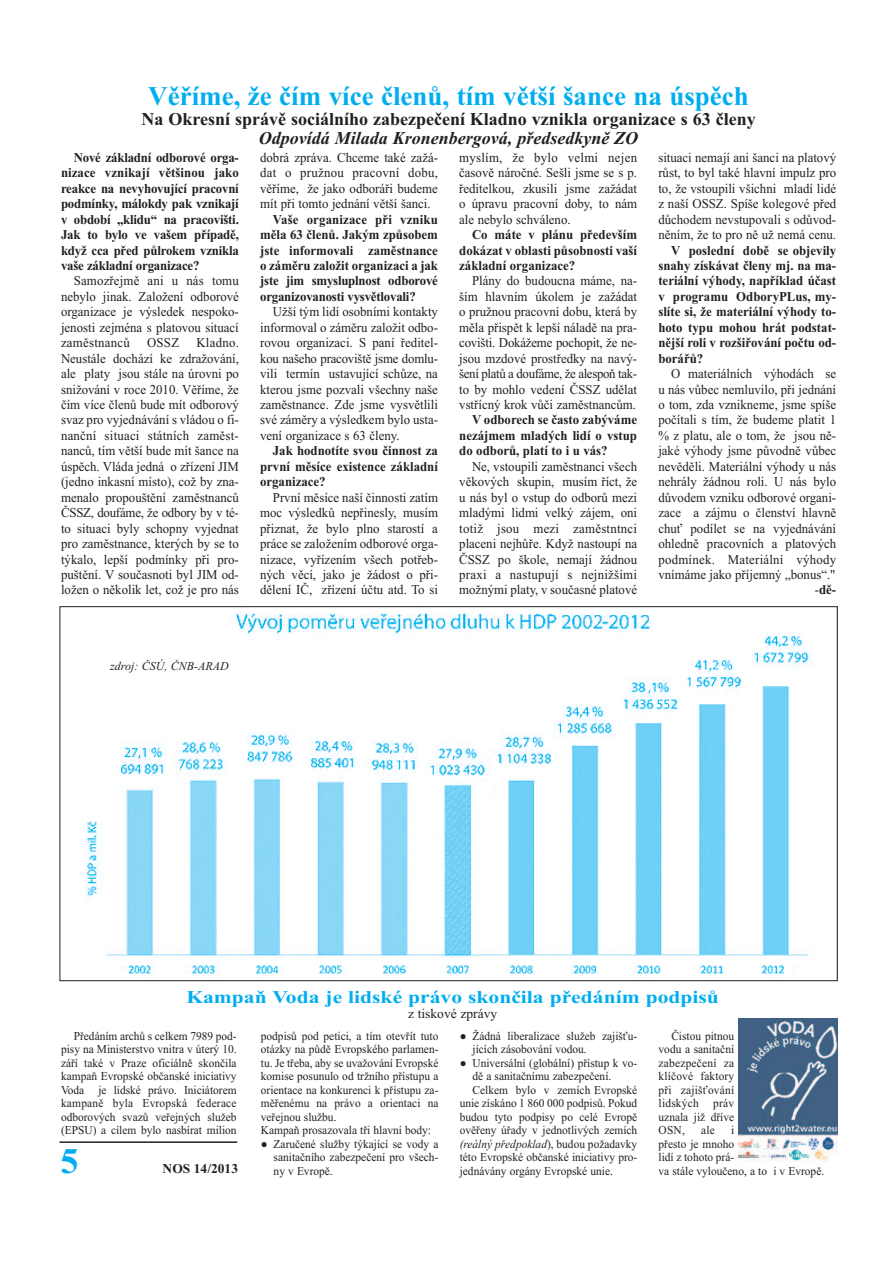
<style>
.page{position:relative;width:893px;height:1263px;background:#fff}
.page>*{position:absolute;margin:0;border:0;box-sizing:border-box;transform-origin:0 0}
.t1{font:700 36px "Times New Roman";color:#00aeef}
.t2{font:700 27px "Times New Roman";color:#00aeef}
.t3{font:700 18px "Times New Roman";color:#231f20}
.t4{font:700 18px "Times New Roman";color:#00aeef;scale:1.2 1}
.t5{font:italic 700 18px "Times New Roman";color:#231f20}
.t6{font:13.5px/15.5px "Times New Roman";color:#231f20;text-align:justify;scale:.95 1}
.t7{font:700 13.5px/15.5px "Times New Roman";color:#231f20;text-align:justify;scale:.95 1}
.t8{font:13.5px "Times New Roman";color:#231f20}
.t9{font:700 13.5px "Times New Roman";color:#231f20}
.t10{font:12px/13.5px "Times New Roman";color:#231f20;text-align:justify;scale:.95 1}
.t11{font:italic 12px "Times New Roman";color:#231f20;scale:.95 1}
.t12{font:italic 12px "Times New Roman";color:#231f20}
.s1{font-weight:700}
.s2{font-style:normal}
</style>
<div class="page">
<hr style="left:60px;top:1141px;width:177px;height:2px;background:#231f20">
<img style="left:85px;top:612px;width:729px;height:363px">
<div style="left:784px;top:965px;width:8px;height:10px;background:#fff"></div>
<div style="left:476px;top:783px;width:17px;height:26px;background:#fff"></div>
<div style="left:749px;top:624px;width:16px;height:26px;background:#fff"></div>
<img style="left:739px;top:1018px;width:99px;height:144px">
<h2 class="t2" style="left:148px;top:80px;width:602px">Věříme, že čím více členů, tím větší šance na úspěch</h2>
<h3 class="t3" style="left:142px;top:108px;width:616px">Na Okresní správě sociálního zabezpečení Kladno vznikla organizace s 63 členy</h3>
<h3 class="t5" style="left:259px;top:128px;width:381px">Odpovídá Milada Kronenbergová, předsedkyně ZO</h3>
<p class="t7" style="left:61px;top:149px;width:189px;text-indent:13px">Nové základní odborové orga&shy;nizace vznikají většinou jako reakce na nevyhovující pracovní podmínky, málokdy pak vznikají v období „klidu“ na pracovišti.<br>Jak to bylo ve vašem případě, když cca před půlrokem vznikla vaše základní organizace?</p>
<p class="t6" style="left:61px;top:273px;width:189px;text-indent:13px">Samozřejmě ani u nás tomu nebylo jinak. Založení odborové organizace je výsledek nespoko&shy;jenosti zejména s platovou situací zaměstnanců</p>
<p class="t6" style="left:459px;top:149px;width:189px">myslím, že bylo velmi nejen časově náročné. Sešli jsme se s p. ředitelkou, zkusili jsme zažádat o úpravu pracovní doby, to nám ale nebylo schváleno.</p>
<p class="t7" style="left:459px;top:227px;width:189px;text-indent:13px">Co máte v plánu především dokázat v oblasti působnosti vaší základní organizace?</p>
<p class="t6" style="left:459px;top:273px;width:189px;text-indent:13px">Plány do budoucna máme, na&shy;ším hlavním úkolem je zažádat o pružnou pracovní dobu, která by měla přispět k lepší náladě na pra&shy;covišti. Dokážeme pochopit, že ne&shy;jsou mzdové prostředky na navý&shy;šení platů a doufáme, že alespoň tak&shy;to by mohlo vedení ČSSZ udělat vstřícný krok vůči zaměstnancům.</p>
<p class="t7" style="left:459px;top:412px;width:189px;text-indent:13px">V odborech se často zabýváme nezájmem mladých lidí o vstup do odborů, platí to i u vás?</p>
<p class="t6" style="left:459px;top:458px;width:189px;text-indent:13px">Ne, vstoupili zaměstnanci všech věkových skupin, musím říct, že u nás byl o vstup do odborů mezi mladými lidmi velký zájem, oni totiž jsou mezi zaměstntnci placeni nejhůře. Když nastoupí na ČSSZ po škole, nemají žádnou praxi a nastupují s nejnižšími možnými platy, v současné platové</p>
<p class="t6" style="left:658px;top:149px;width:189px">situaci nemají ani šanci na platový růst, to byl také hlavní impulz pro to, že vstoupili všichni mladí lidé z naší OSSZ. Spíše kolegové před důchodem nevstupovali s odůvod&shy;něním, že to pro ně už nemá cenu.</p>
<p class="t7" style="left:658px;top:242px;width:189px;text-indent:13px">V poslední době se objevily snahy získávat členy mj. na ma&shy;teriální výhody, například účast v programu OdboryPLus, my&shy;slíte si, že materiální výhody to&shy;hoto typu mohou hrát podstat&shy;nější roli v rozšiřování počtu od&shy;borářů?</p>
<p class="t6" style="left:658px;top:366px;width:189px;text-align:right">O materiálních výhodách se<br>u nás vůbec nemluvilo, při jednání o tom, zda vznikneme, jsme spíše počítali s tím, že budeme platit 1 % z platu, ale o tom, že jsou ně&shy;jaké výhody jsme původně vůbec nevěděli. Materiální výhody u nás nehrály žádnou roli. U nás bylo důvodem vzniku odborové organi&shy;zace a zájmu o členství hlavně chuť podílet se na vyjednávání ohledně pracovních a platových podmínek. Materiální výhody vnímáme jako příjemný „bonus“." -<span class="s1">dě-</span></p>
<p class="t6" style="left:260px;top:149px;width:189px">dobrá zpráva. Chceme také zažá&shy;dat o pružnou pracovní dobu, věříme, že jako odboráři budeme mít při tomto jednání větší šanci.</p>
<p class="t7" style="left:260px;top:211px;width:189px;text-indent:13px">Vaše organizace při vzniku měla 63 členů. Jakým způsobem jste informovali zaměstnance o záměru založit organizaci a jak jste jim smysluplnost odborové organizovanosti vysvětlovali?</p>
<p class="t6" style="left:260px;top:304px;width:189px;text-indent:13px">Užší tým lidí osobními kontakty informoval o záměru založit odbo&shy;rovou organizaci. S paní ředitel&shy;kou našeho pracoviště jsme domlu&shy;vili termín ustavující schůze, na kterou jsme pozvali všechny naše zaměstnance. Zde jsme vysvětlili své záměry a výsledkem bylo usta&shy;vení organizace s 63 členy.</p>
<p class="t7" style="left:260px;top:443px;width:189px;text-indent:13px">Jak hodnotíte svou činnost za první měsíce existence základní organizace?</p>
<p class="t6" style="left:260px;top:489px;width:189px;text-indent:13px">První měsíce naší činnosti zatím moc výsledků nepřinesly, musím přiznat, že bylo plno starostí a práce se založením odborové orga&shy;nizace, vyřízením všech potřeb&shy;ných věcí, jako je žádost o při&shy;dělení IČ, zřízení účtu atd. To si</p>
<p class="t6" style="left:61px;top:335px;width:189px;text-indent:135px">Kladno.<br>Neustále dochází ke zdražování, ale platy jsou stále na úrovni po snižování v roce 2010. Věříme, že čím více členů bude mít odborový svaz pro vyjednávání s vládou o fi&shy;nanční situaci státních zaměst&shy;nanců, tím větší bude mít šance na úspěch. Vláda jedná o zřízení JIM (jedno inkasní místo), což by zna&shy;menalo propouštění zaměstnanců ČSSZ, doufáme, že odbory by v té&shy;to situaci byly schopny vyjednat pro zaměstnance, kterých by se to týkalo, lepší podmínky při pro&shy;puštění. V současnoti byl JIM od&shy;ložen o několik let, což je pro nás</p>
<p class="t6" style="left:147px;top:335px;width:35px">OSSZ</p>
<p class="t12" style="left:110px;top:659px;width:120px">zdroj: ČSÚ, ČNB-ARAD</p>
<h3 class="t4" style="left:186px;top:986px;width:445px">Kampaň Voda je lidské právo skončila předáním podpisů</h3>
<p class="t8" style="left:408px;top:1005px;width:91px">z tiskové zprávy</p>
<p class="t10" style="left:261px;top:1029px;width:188px;text-align:left">podpisů pod petici, a tím otevřít tuto otázky na půdě Evropského parlamen&shy;tu. Je třeba, aby se uvažování Evropské komise posunulo od tržního přístupu a orientace na konkurenci k přístupu za&shy;měřenému na právo a orientaci na veřejnou službu.<br>Kampaň prosazovala tři hlavní body:</p>
<p class="t10" style="left:274px;top:1137px;width:175px;text-indent:-13px">● Zaručené služby týkající se vody a sanitačního zabezpečení pro všech&shy;ny v Evropě.</p>
<p class="t10" style="left:472px;top:1029px;width:175px;text-indent:-13px">● Žádná liberalizace služeb zajišťu&shy;jících zásobování vodou.</p>
<p class="t10" style="left:460px;top:1056px;width:188px">● Universální (globální) přístup k vo-</p>
<p class="t10" style="left:472px;top:1069px;width:148px">dě a sanitačnímu zabezpečení.</p>
<p class="t10" style="left:472px;top:1083px;width:175px">Celkem bylo v zemích Evropské</p>
<p class="t10" style="left:460px;top:1096px;width:188px">unie získáno 1 860 000 podpisů. Pokud</p>
<p class="t10" style="left:460px;top:1110px;width:188px">budou tyto podpisy po celé Evropě</p>
<p class="t10" style="left:460px;top:1123px;width:188px">ověřeny úřady v jednotlivých zemích</p>
<p class="t11" style="left:460px;top:1136px;width:188px">(reálný předpoklad<span class="s2">), budou požadavky</span></p>
<p class="t10" style="left:460px;top:1150px;width:188px">této Evropské občanské iniciativy pro-</p>
<p class="t10" style="left:460px;top:1164px;width:163px">jednávány orgány Evropské unie.</p>
<p class="t10" style="left:659px;top:1029px;width:81px;text-indent:13px">Čistou pitnou vodu a sanitační zabezpečení za klíčové faktory při zajišťování lidských práv uznala již dříve OSN,</p>
<p class="t10" style="left:61px;top:1029px;width:186px;text-indent:13px">Předáním archů s celkem 7989 pod&shy;pisy na Ministerstvo vnitra v úterý 10. září také v Praze oficiálně skončila kampaň Evropské občanské iniciativy Voda je lidské právo. Iniciátorem kampaně byla Evropská federace odborových svazů veřejných služeb (EPSU) a cílem bylo nasbírat milion</p>
<p class="t10" style="left:659px;top:1123px;width:176px;text-align:left;text-indent:72px">i<br>přesto je mnoho<br>lidí z tohoto prá-<br>va stále vyloučeno, a to i v Evropě.</p>
<p class="t10" style="left:701px;top:1123px;width:16px">ale</p>
<h1 class="t1" style="left:60px;top:1140px;width:19px">5</h1>
<p class="t9" style="left:163px;top:1160px;width:77px">NOS 14/2013</p>
</div>
